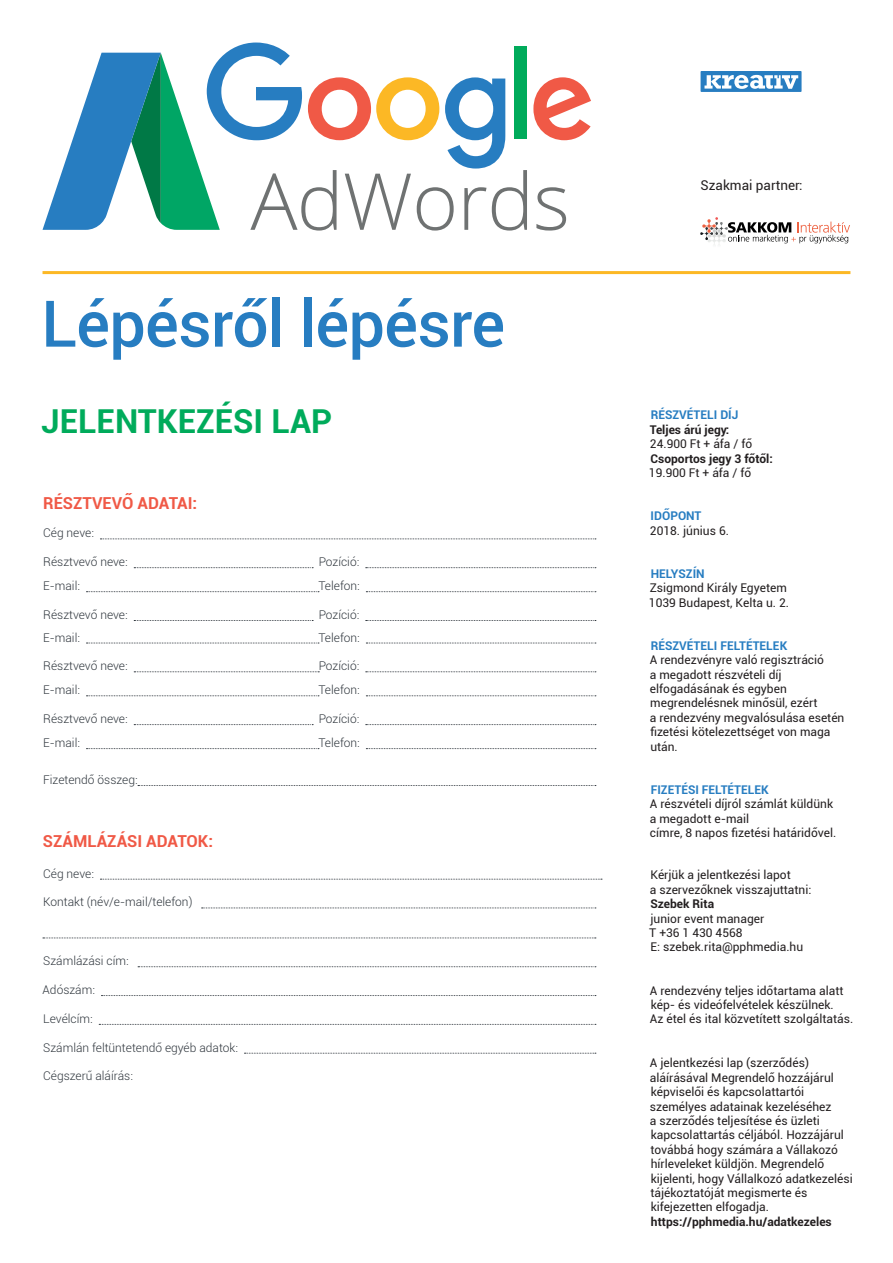
<style>
.page{position:relative;width:893px;height:1263px;background:#fff}
.page>*{position:absolute;margin:0;border:0;box-sizing:border-box;transform-origin:0 0}
.t1{font:500 64.35px "Roboto";letter-spacing:-.01em;color:#277dc1}
.t2{font:700 33px "Roboto";color:#00ab5b}
.t3{font:700 16.5px "Roboto";color:#f05946}
.kenyer{font:13.5px "Roboto";color:#231f20}
.kenyer-2{font:12px/14.4px "Roboto";color:#231f20}
.t4{font:300 12px "Roboto";color:#2e353c}
.kenyer-3{font:700 12px "Roboto";color:#231f20}
.cim{font:700 12px "Roboto";color:#277dc1}
</style>
<div class="page">
<img style="left:708px;top:235px;width:18px;height:10px">
<img style="left:718px;top:222px;width:10px;height:13px">
<svg style="left:700px;top:217px;width:18px;height:23px"></svg>
<svg style="left:728px;top:222px;width:122px;height:21px"></svg>
<svg style="left:100px;top:538px;width:496px;height:1px"></svg>
<svg style="left:134px;top:567px;width:179px;height:1px"></svg>
<svg style="left:366px;top:567px;width:230px;height:1px"></svg>
<svg style="left:86px;top:591px;width:233px;height:1px"></svg>
<svg style="left:366px;top:591px;width:230px;height:1px"></svg>
<svg style="left:134px;top:620px;width:179px;height:1px"></svg>
<svg style="left:366px;top:620px;width:230px;height:1px"></svg>
<svg style="left:86px;top:643px;width:233px;height:1px"></svg>
<svg style="left:366px;top:643px;width:230px;height:1px"></svg>
<svg style="left:134px;top:671px;width:185px;height:1px"></svg>
<svg style="left:366px;top:671px;width:230px;height:1px"></svg>
<svg style="left:86px;top:695px;width:233px;height:1px"></svg>
<svg style="left:366px;top:695px;width:230px;height:1px"></svg>
<svg style="left:134px;top:724px;width:179px;height:1px"></svg>
<svg style="left:366px;top:724px;width:230px;height:1px"></svg>
<svg style="left:86px;top:748px;width:233px;height:1px"></svg>
<svg style="left:366px;top:748px;width:230px;height:1px"></svg>
<svg style="left:138px;top:785px;width:458px;height:1px"></svg>
<svg style="left:100px;top:879px;width:502px;height:1px"></svg>
<svg style="left:202px;top:907px;width:394px;height:1px"></svg>
<svg style="left:43px;top:937px;width:553px;height:1px"></svg>
<svg style="left:138px;top:966px;width:458px;height:1px"></svg>
<svg style="left:101px;top:995px;width:495px;height:1px"></svg>
<svg style="left:99px;top:1024px;width:497px;height:1px"></svg>
<svg style="left:244px;top:1053px;width:352px;height:1px"></svg>
<div style="left:701px;top:71px;width:100px;height:21px;background:#277dc1"></div>
<svg style="left:704px;top:75px;width:94px;height:14px"></svg>
<svg style="left:533px;top:77px;width:58px;height:63px"></svg>
<svg style="left:43px;top:43px;width:484px;height:188px"></svg>
<svg style="left:536px;top:187px;width:30px;height:44px"></svg>
<hr style="left:43px;top:271px;width:807px;height:3px;background:#fcb825">
<p class="t1" style="left:41px;top:278px;width:465px">Lépésről lépésre</p>
<p class="t2" style="left:42px;top:398px;width:292px">JELENTKEZÉSI LAP</p>
<p class="t3" style="left:43px;top:491px;width:156px">RÉSZTVEVŐ ADATAI:</p>
<p class="t4" style="left:43px;top:525px;width:52px">Cég neve:</p>
<p class="t4" style="left:43px;top:554px;width:86px">Résztvevő neve:</p>
<p class="t4" style="left:319px;top:554px;width:42px">Pozíció:</p>
<p class="t4" style="left:43px;top:578px;width:38px">E-mail:</p>
<p class="t4" style="left:318px;top:578px;width:43px">Telefon:</p>
<p class="t4" style="left:43px;top:606px;width:86px">Résztvevő neve:</p>
<p class="t4" style="left:319px;top:606px;width:42px">Pozíció:</p>
<p class="t4" style="left:43px;top:629px;width:38px">E-mail:</p>
<p class="t4" style="left:318px;top:629px;width:43px">Telefon:</p>
<p class="t4" style="left:43px;top:658px;width:86px">Résztvevő neve:</p>
<p class="t4" style="left:319px;top:658px;width:42px">Pozíció:</p>
<p class="t4" style="left:43px;top:682px;width:38px">E-mail:</p>
<p class="t4" style="left:318px;top:682px;width:43px">Telefon:</p>
<p class="t4" style="left:43px;top:710px;width:86px">Résztvevő neve:</p>
<p class="t4" style="left:319px;top:710px;width:42px">Pozíció:</p>
<p class="t4" style="left:43px;top:734px;width:38px">E-mail:</p>
<p class="t4" style="left:318px;top:734px;width:43px">Telefon:</p>
<p class="t4" style="left:43px;top:771px;width:96px">Fizetendő összeg:</p>
<p class="t3" style="left:43px;top:829px;width:172px">SZÁMLÁZÁSI ADATOK:</p>
<p class="t4" style="left:43px;top:865px;width:52px">Cég neve:</p>
<p class="t4" style="left:43px;top:894px;width:151px">Kontakt (név/e-mail/telefon)</p>
<p class="t4" style="left:43px;top:953px;width:87px">Számlázási cím:</p>
<p class="t4" style="left:43px;top:981px;width:54px">Adószám:</p>
<p class="t4" style="left:43px;top:1010px;width:51px">Levélcím:</p>
<p class="t4" style="left:43px;top:1039px;width:196px">Számlán feltüntetendő egyéb adatok:</p>
<p class="t4" style="left:43px;top:1068px;width:91px">Cégszerű aláírás:</p>
<p class="kenyer" style="left:701px;top:176px;width:103px">Szakmai partner:</p>
<p class="cim" style="left:651px;top:407px;width:89px">RÉSZVÉTELI DÍJ</p>
<p class="kenyer-3" style="left:650px;top:421px;width:81px">Teljes árú jegy:</p>
<p class="kenyer-2" style="left:650px;top:436px;width:104px">24.900 Ft + áfa / fő</p>
<p class="kenyer-3" style="left:651px;top:450px;width:124px">Csoportos jegy 3 főtől:</p>
<p class="kenyer-2" style="left:649px;top:465px;width:104px">19.900 Ft + áfa / fő</p>
<p class="cim" style="left:651px;top:507px;width:52px">IDŐPONT</p>
<p class="kenyer-2" style="left:650px;top:523px;width:81px">2018. június 6.</p>
<p class="cim" style="left:651px;top:565px;width:55px">HELYSZÍN</p>
<p class="kenyer-2" style="left:650px;top:580px;width:139px">Zsigmond Király Egyetem</p>
<p class="kenyer-2" style="left:649px;top:595px;width:142px">1039 Budapest, Kelta u. 2.</p>
<p class="cim" style="left:651px;top:637px;width:138px">RÉSZVÉTELI FELTÉTELEK</p>
<p class="kenyer-2" style="left:650px;top:652px;width:196px">A rendezvényre való regisztráció<br>a megadott részvételi díj elfogadásának és egyben megrendelésnek minősül, ezért<br>a rendezvény megvalósulása esetén fizetési kötelezettséget von maga után.</p>
<p class="cim" style="left:651px;top:781px;width:120px">FIZETÉSI FELTÉTELEK</p>
<p class="kenyer-2" style="left:650px;top:796px;width:188px">A részvételi díjról számlát küldünk a megadott e-mail<br>címre, 8 napos fizetési határidővel.</p>
<p class="kenyer-2" style="left:651px;top:867px;width:142px">Kérjük a jelentkezési lapot</p>
<p class="kenyer-2" style="left:650px;top:882px;width:163px">a szervezőknek visszajuttatni:</p>
<p class="kenyer-3" style="left:650px;top:895px;width:65px">Szebek Rita</p>
<p class="kenyer-2" style="left:650px;top:911px;width:115px">junior event manager</p>
<p class="kenyer-2" style="left:649px;top:925px;width:95px">T +36 1 430 4568</p>
<p class="kenyer-2" style="left:651px;top:939px;width:154px">E: szebek.rita@pphmedia.hu</p>
<p class="kenyer-2" style="left:650px;top:983px;width:195px">A rendezvény teljes időtartama alatt kép- és videófelvételek készülnek.</p>
<p class="kenyer-2" style="left:650px;top:1011px;width:205px">Az étel és ital közvetített szolgáltatás.</p>
<p class="kenyer-2" style="left:650px;top:1055px;width:204px">A jelentkezési lap (szerződés) aláírásával Megrendelő hozzájárul képviselői és kapcsolattartói személyes adatainak kezeléséhez<br>a szerződés teljesítése és üzleti kapcsolattartás céljából. Hozzájárul továbbá hogy számára a Vállakozó hírleveleket küldjön. Megrendelő kijelenti, hogy Vállalkozó adatkezelési tájékoztatóját megismerte és kifejezetten elfogadja.</p>
<p class="kenyer-3" style="left:651px;top:1213px;width:182px">https://pphmedia.hu/adatkezeles</p>
</div>
